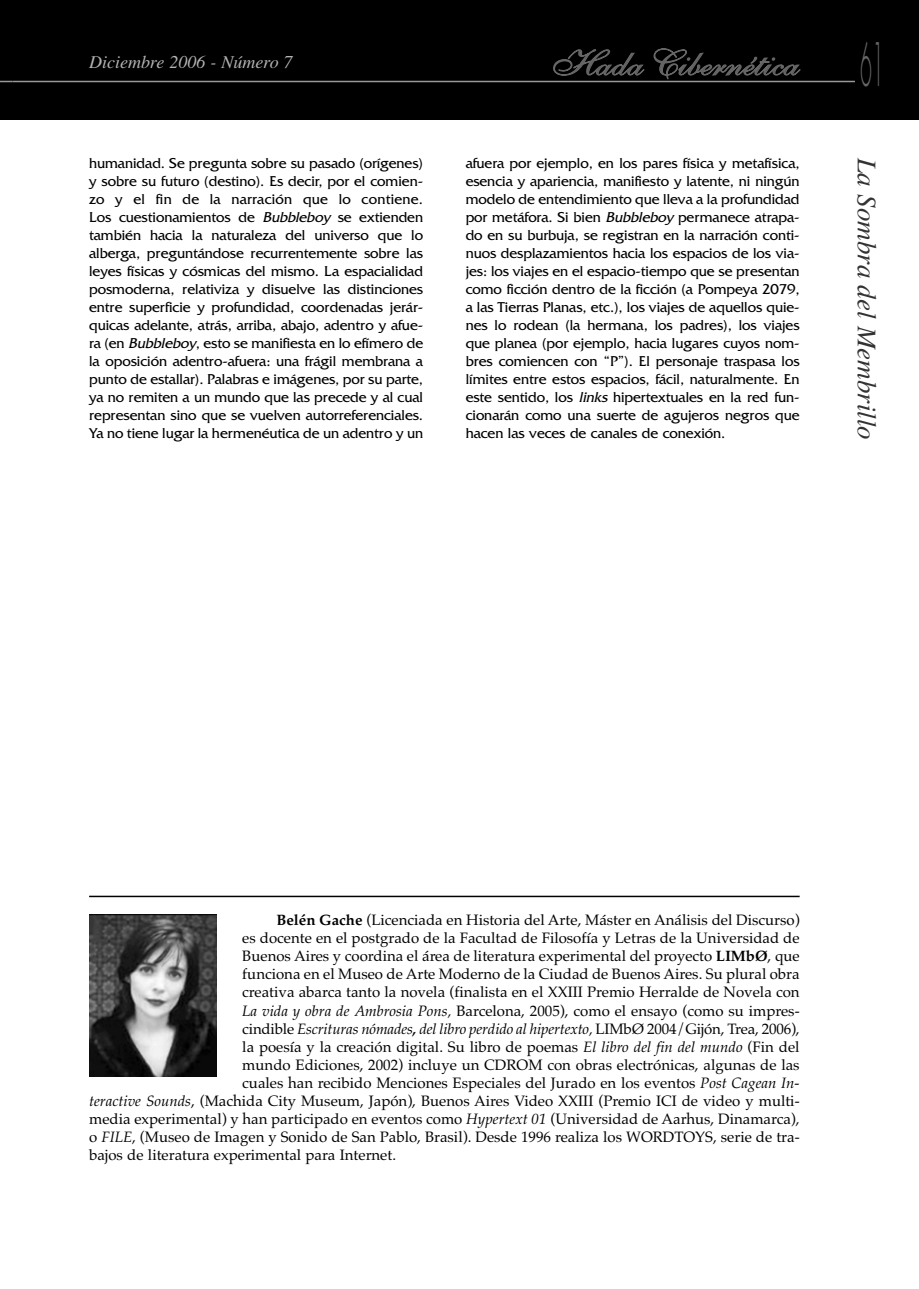
<style>
.page{position:relative;width:919px;height:1289px;background:#fff}
.page>*{position:absolute;margin:0;border:0;box-sizing:border-box;transform-origin:0 0}
.t1{font:36px "Shelley Allegro Script";color:#666;scale:1.12 1}
.t2{font:italic 27px "Times";color:#333}
.t3{font:italic 18px "Times";color:#b3b3b3}
.t4{font:15px/18px "Friz Quadrata";letter-spacing:-.005em;color:#000;text-align:justify}
.t5{font:15px "Palatino";color:#000}
.t6{font:italic 15px "Palatino";letter-spacing:-.01em;color:#000}
.s1{font-family:"Futura";font-weight:300;font-size:58.2px}
.s2{font-style:italic}
.s3{font-weight:700}
.s4{font-style:normal}
</style>
<div class="page">
<div style="left:13px;top:1px;width:905px;height:119px;background:#000"></div>
<img style="left:89px;top:914px;width:128px;height:162px">
<hr style="left:89px;top:895px;width:710px;height:2px;background:#000">
<div style="left:0;top:1px;width:13px;height:119px;background:#000"></div>
<svg style="left:0;top:81px;width:13px;height:1px"></svg>
<hr style="left:13px;top:81px;width:841px;height:1px;background:#999">
<p class="t3" style="left:89px;top:56px;width:205px">Diciembre 2006 - Número 7</p>
<h1 class="t1" style="left:553px;top:53px;width:297px">Hada Cibernética <span class="s1">61</span></h1>
<p class="t4" style="left:89px;top:156px;width:335px">humanidad. Se pregunta sobre su pasado (orígenes) y sobre su futuro (destino). Es decir, por el comien&shy;zo y el fin de la narración que lo contiene.<br>Los cuestionamientos de <span class="s2">Bubbleboy</span> se extienden también hacia la naturaleza del universo que lo alberga, preguntándose recurrentemente sobre las leyes físicas y cósmicas del mismo. La espacialidad posmoderna, relativiza y disuelve las distinciones entre superficie y profundidad, coordenadas jerár&shy;quicas adelante, atrás, arriba, abajo, adentro y afue&shy;ra (en <span class="s2">Bubbleboy</span>, esto se manifiesta en lo efímero de la oposición adentro-afuera: una frágil membrana a punto de estallar). Palabras e imágenes, por su parte, ya no remiten a un mundo que las precede y al cual representan sino que se vuelven autorreferenciales.<br>Ya no tiene lugar la hermenéutica de un adentro y un</p>
<p class="t4" style="left:465px;top:156px;width:335px">afuera por ejemplo, en los pares física y metafísica, esencia y apariencia, manifiesto y latente, ni ningún modelo de entendimiento que lleva a la profundidad por metáfora. Si bien <span class="s2">Bubbleboy</span> permanece atrapa&shy;do en su burbuja, se registran en la narración conti&shy;nuos desplazamientos hacia los espacios de los via&shy;jes: los viajes en el espacio-tiempo que se presentan como ficción dentro de la ficción (a Pompeya 2079, a las Tierras Planas, etc.), los viajes de aquellos quie&shy;nes lo rodean (la hermana, los padres), los viajes que planea (por ejemplo, hacia lugares cuyos nom&shy;bres comiencen con “P”). El personaje traspasa los límites entre estos espacios, fácil, naturalmente. En este sentido, los <span class="s2">links</span> hipertextuales en la red fun&shy;cionarán como una suerte de agujeros negros que hacen las veces de canales de conexión.</p>
<h2 class="t2" style="left:876px;top:158px;width:283px;rotate:90deg">La Sombra del Membrillo</h2>
<p class="t5" style="left:276px;top:914px;width:525px"><span class="s3">Belén Gache</span> (Licenciada en Historia del Arte, Máster en Análisis del Discurso)</p>
<p class="t5" style="left:242px;top:932px;width:559px">es docente en el postgrado de la Facultad de Filosofía y Letras de la Universidad de</p>
<p class="t5" style="left:242px;top:950px;width:559px">Buenos Aires y coordina el área de literatura experimental del proyecto <span class="s3">LIMbØ</span>, que</p>
<p class="t5" style="left:242px;top:968px;width:559px">funciona en el Museo de Arte Moderno de la Ciudad de Buenos Aires. Su plural obra</p>
<p class="t5" style="left:242px;top:986px;width:559px">creativa abarca tanto la novela (finalista en el XXIII Premio Herralde de Novela con</p>
<p class="t5" style="left:242px;top:1004px;width:559px"><span class="s2">La vida y obra de Ambrosia Pons,</span> Barcelona, 2005), como el ensayo (como su impres-</p>
<p class="t6" style="left:242px;top:1022px;width:559px"><span class="s4">cindible</span> Escrituras nómades<span class="s3">,</span> del libro perdido al hipertexto, <span class="s4">LIMbØ 2004/Gijón, Trea, 2006),</span></p>
<p class="t5" style="left:242px;top:1040px;width:559px">la poesía y la creación digital. Su libro de poemas <span class="s2">El libro del fin del mundo</span> (Fin del</p>
<p class="t5" style="left:242px;top:1058px;width:559px">mundo Ediciones, 2002) incluye un CDROM con obras electrónicas, algunas de las</p>
<p class="t5" style="left:242px;top:1076px;width:559px">cuales han recibido Menciones Especiales del Jurado en los eventos <span class="s2">Post Cagean In-</span></p>
<p class="t5" style="left:89px;top:1094px;width:712px"><span class="s2">teractive Sounds</span>, (Machida City Museum, Japón), Buenos Aires Video XXIII (Premio ICI de video y multi-</p>
<p class="t5" style="left:89px;top:1112px;width:712px">media experimental) y han participado en eventos como <span class="s2">Hypertext 01</span> (Universidad de Aarhus, Dinamarca),</p>
<p class="t5" style="left:89px;top:1130px;width:712px">o <span class="s2">FILE</span>, (Museo de Imagen y Sonido de San Pablo, Brasil). Desde 1996 realiza los WORDTOYS, serie de tra-</p>
<p class="t5" style="left:89px;top:1148px;width:308px">bajos de literatura experimental para Internet.</p>
</div>
